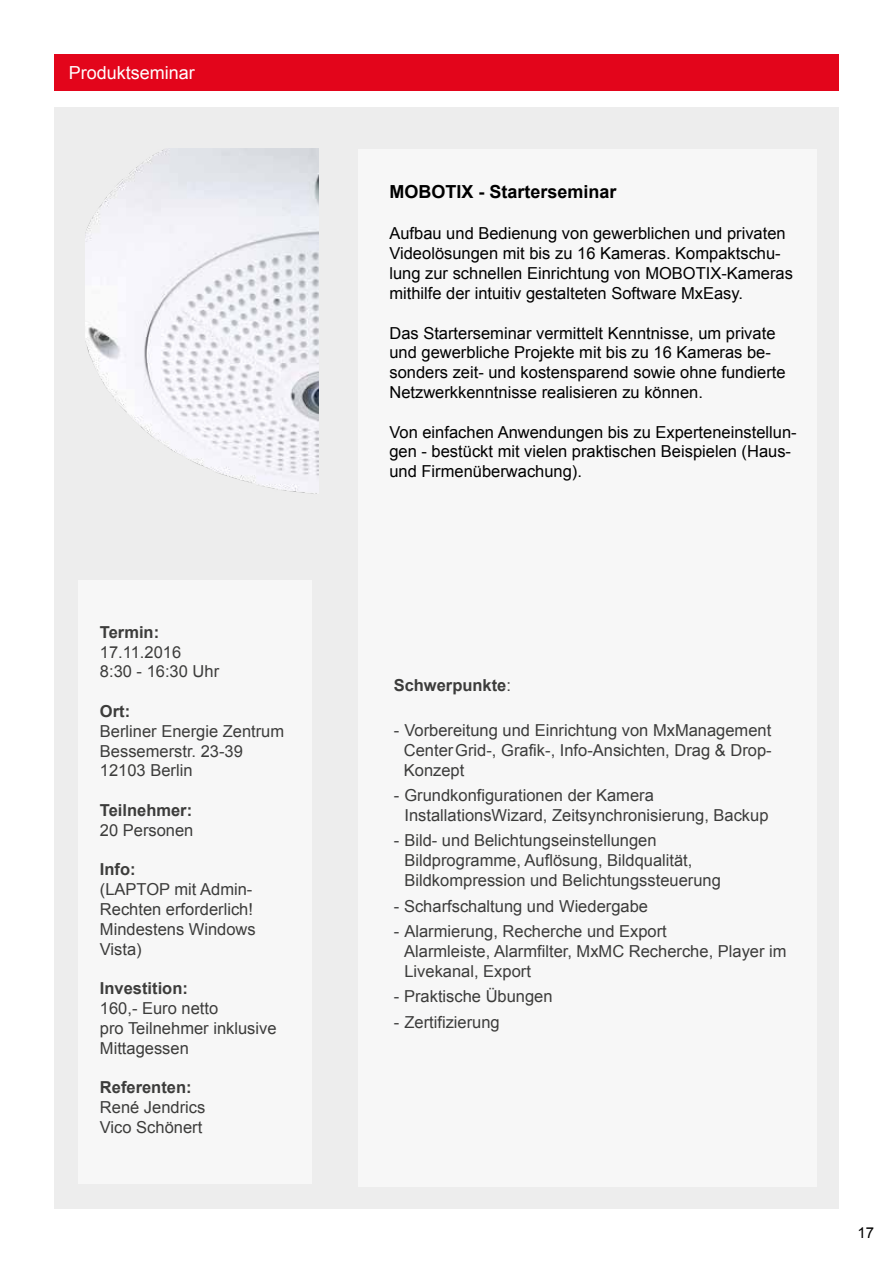
<style>
.page{position:relative;width:893px;height:1263px;background:#fff}
.page>*{position:absolute;margin:0;border:0;box-sizing:border-box;transform-origin:0 0}
.t1{font:700 18px "Arial";color:#000}
.t2{font:18px "Arial";color:#fff}
.t3{font:16.5px/19.8px "Arial";color:#3c3c3b}
.t4{font:16.5px/19.8px "Arial";color:#000}
.t5{font:700 16.5px "Arial";color:#3c3c3b}
.t6{font:15px "Arial";color:#000}
.s1{font-weight:400}
</style>
<div class="page">
<div style="left:54px;top:107px;width:785px;height:1102px;background:#ededed"></div>
<div style="left:54px;top:54px;width:785px;height:36px;background:#e3051b"></div>
<img style="left:85px;top:149px;width:234px;height:345px">
<div style="left:78px;top:580px;width:234px;height:603px;background:#f7f7f7"></div>
<div style="left:358px;top:149px;width:458px;height:1037px;background:#f7f7f7"></div>
<p class="t2" style="left:69px;top:60px;width:128px">Produktseminar</p>
<p class="t5" style="left:100px;top:621px;width:61px">Termin:</p>
<p class="t3" style="left:100px;top:642px;width:121px">17.11.2016<br>8:30 - 16:30 Uhr</p>
<p class="t5" style="left:100px;top:700px;width:32px">Ort:</p>
<p class="t3" style="left:100px;top:721px;width:186px">Berliner Energie Zentrum<br>Bessemerstr. 23-39<br>12103 Berlin</p>
<p class="t5" style="left:100px;top:799px;width:94px">Teilnehmer:</p>
<p class="t3" style="left:100px;top:820px;width:95px">20 Personen</p>
<p class="t5" style="left:100px;top:859px;width:37px">Info:</p>
<p class="t3" style="left:100px;top:880px;width:157px">(LAPTOP mit Admin-<br>Rechten erforderlich!<br>Mindestens Windows<br>Vista)</p>
<p class="t5" style="left:100px;top:977px;width:90px">Investition:</p>
<p class="t3" style="left:100px;top:998px;width:178px">160,- Euro netto<br>pro Teilnehmer inklusive<br>Mittagessen</p>
<p class="t5" style="left:100px;top:1076px;width:93px">Referenten:</p>
<p class="t3" style="left:100px;top:1097px;width:107px">René Jendrics<br>Vico Schönert</p>
<p class="t1" style="left:389px;top:180px;width:229px">MOBOTIX - Starterseminar</p>
<p class="t4" style="left:389px;top:224px;width:405px">Aufbau und Bedienung von gewerblichen und privaten Videolösungen mit bis zu 16 Kameras. Kompaktschu&shy;lung zur schnellen Einrichtung von MOBOTIX-Kameras mithilfe der intuitiv gestalteten Software MxEasy.</p>
<p class="t4" style="left:389px;top:323px;width:398px">Das Starterseminar vermittelt Kenntnisse, um private und gewerbliche Projekte mit bis zu 16 Kameras be&shy;sonders zeit- und kostensparend sowie ohne fundierte Netzwerkkenntnisse realisieren zu können.</p>
<p class="t4" style="left:389px;top:422px;width:409px">Von einfachen Anwendungen bis zu Experteneinstellun&shy;gen - bestückt mit vielen praktischen Beispielen (Haus&shy;und Firmenüberwachung).</p>
<p class="t5" style="left:394px;top:674px;width:119px">Schwerpunkte<span class="s1">:</span></p>
<p class="t3" style="left:404px;top:720px;width:369px;text-align:justify;text-indent:-10px">- Vorbereitung und Einrichtung von MxManagement Center Grid-, Grafik-, Info-Ansichten, Drag &amp; Drop-Konzept</p>
<p class="t3" style="left:404px;top:785px;width:366px;text-indent:-11px">- Grundkonfigurationen der Kamera<br>InstallationsWizard, Zeitsynchronisierung, Backup</p>
<p class="t3" style="left:404px;top:831px;width:318px;text-indent:-11px">- Bild- und Belichtungseinstellungen<br>Bildprogramme, Auflösung, Bildqualität,<br>Bildkompression und Belichtungssteuerung</p>
<p class="t3" style="left:394px;top:896px;width:256px">- Scharfschaltung und Wiedergabe</p>
<p class="t3" style="left:404px;top:921px;width:384px;text-indent:-11px">- Alarmierung, Recherche und Export<br>Alarmleiste, Alarmfilter, MxMC Recherche, Player im<br>Livekanal, Export</p>
<p class="t3" style="left:394px;top:986px;width:160px">- Praktische Übungen</p>
<p class="t3" style="left:394px;top:1012px;width:108px">- Zertifizierung</p>
<p class="t6" style="left:858px;top:1223px;width:18px">17</p>
</div>
